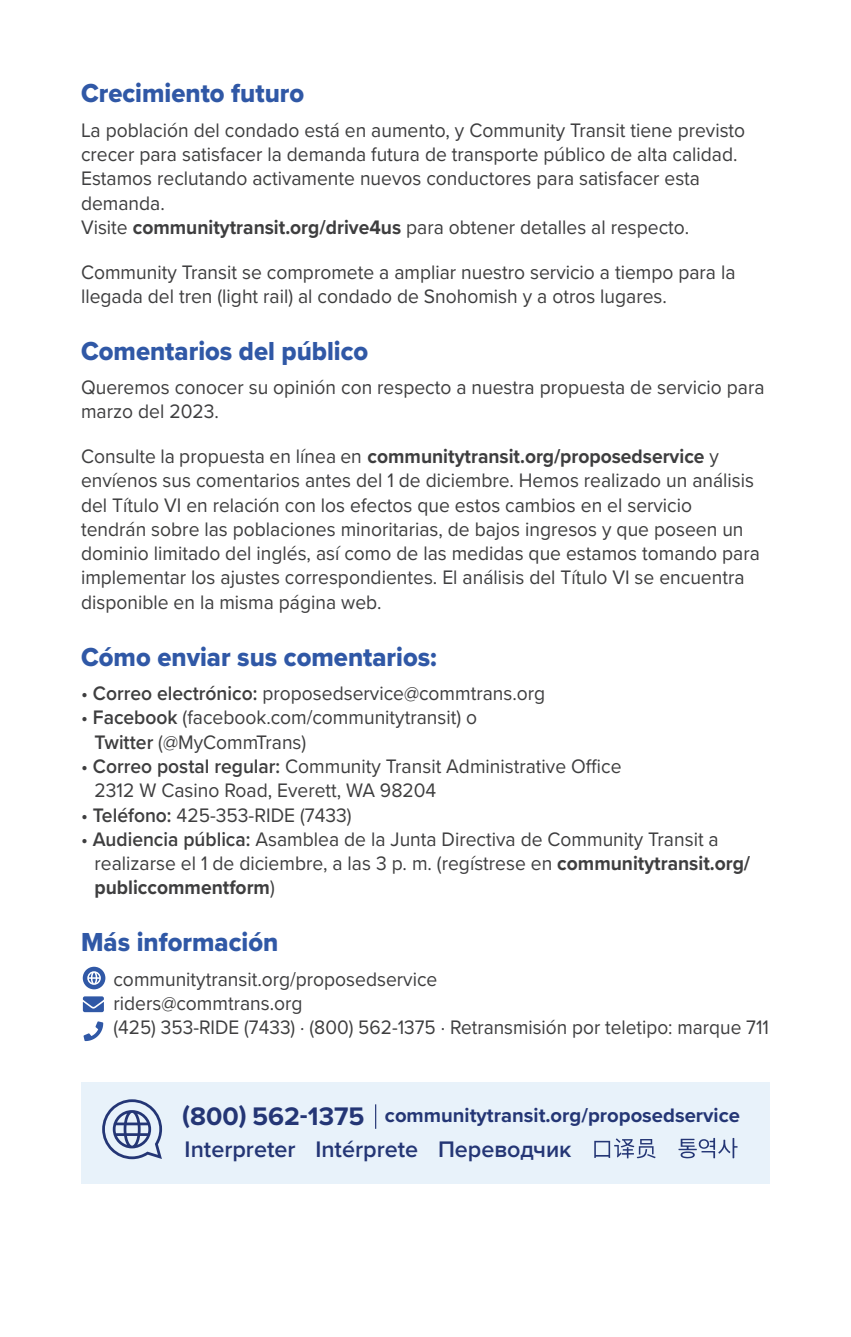
<style>
.page{position:relative;width:851px;height:1337px;background:#fff}
.page>*{position:absolute;margin:0;border:0;box-sizing:border-box;transform-origin:0 0}
.t1{font:27px "Proxima Nova Extrabld";color:#3058a6;scale:.95 1}
.t2{font:700 26.32px "Proxima Nova";color:#243675}
.t3{font:600 23.4px "Proxima Nova";color:#243675}
.t4{font:20.25px/24.3px "Proxima Nova";color:#3e3e3f;scale:.95 1}
.t5{font:700 20.25px "Proxima Nova";color:#243675}
.s1{font-weight:700}
.s2{font-weight:600}
</style>
<div class="page">
<svg style="left:83px;top:996px;width:21px;height:16px"></svg>
<svg style="left:84px;top:1021px;width:19px;height:20px"></svg>
<svg style="left:83px;top:966px;width:22px;height:23px"></svg>
<div style="left:81px;top:1081px;width:689px;height:102px;background:#e8f2fa"></div>
<svg style="left:102px;top:1099px;width:60px;height:60px"></svg>
<svg style="left:594px;top:1138px;width:61px;height:20px"></svg>
<svg style="left:678px;top:1137px;width:59px;height:21px"></svg>
<svg style="left:375px;top:1104px;width:1px;height:24px"></svg>
<p class="t1" style="left:81px;top:73px;width:236px">Crecimiento futuro</p>
<p class="t4" style="left:81px;top:117px;width:700px">La población del condado está en aumento, y Community Transit tiene previsto crecer para satisfacer la demanda futura de transporte público de alta calidad.<br>Estamos reclutando activamente nuevos conductores para satisfacer esta demanda.<br>Visite <span class="s1">communitytransit.org/drive4us</span> para obtener detalles al respecto.</p>
<p class="t4" style="left:81px;top:259px;width:690px">Community Transit se compromete a ampliar nuestro servicio a tiempo para la llegada del tren (light rail) al condado de Snohomish y a otros lugares.</p>
<p class="t1" style="left:81px;top:330px;width:304px">Comentarios del público</p>
<p class="t4" style="left:81px;top:374px;width:721px">Queremos conocer su opinión con respecto a nuestra propuesta de servicio para marzo del 2023.</p>
<p class="t4" style="left:81px;top:443px;width:716px">Consulte la propuesta en línea en <span class="s1">communitytransit.org/proposedservice</span> y envíenos sus comentarios antes del 1 de diciembre. Hemos realizado un análisis del Título VI en relación con los efectos que estos cambios en el servicio tendrán sobre las poblaciones minoritarias, de bajos ingresos y que poseen un dominio limitado del inglés, así como de las medidas que estamos tomando para implementar los ajustes correspondientes. El análisis del Título VI se encuentra disponible en la misma página web.</p>
<p class="t1" style="left:81px;top:636px;width:376px">Cómo enviar sus comentarios:</p>
<p class="t4" style="left:81px;top:680px;width:490px">• <span class="s2">Correo electrónico:</span> proposedservice@commtrans.org</p>
<p class="t4" style="left:95px;top:704px;width:404px;text-indent:-14px">• <span class="s2">Facebook</span> (facebook.com/communitytransit) o<br><span class="s2">Twitter</span> (@MyCommTrans)</p>
<p class="t4" style="left:95px;top:753px;width:556px;text-indent:-14px">• <span class="s2">Correo postal regular:</span> Community Transit Administrative Office<br>2312 W Casino Road, Everett, WA 98204</p>
<p class="t4" style="left:81px;top:801px;width:286px">• <span class="s2">Teléfono:</span> 425-353-RIDE (7433)</p>
<p class="t4" style="left:95px;top:826px;width:691px;text-indent:-14px">• <span class="s2">Audiencia pública:</span> Asamblea de la Junta Directiva de Community Transit a realizarse el 1 de diciembre, a las 3 p. m. (regístrese en <span class="s1">communitytransit.org/ publiccommentform</span>)</p>
<p class="t1" style="left:81px;top:922px;width:209px">Más información</p>
<p class="t4" style="left:113px;top:965px;width:691px">communitytransit.org/proposedservice<br>riders@commtrans.org<br>(425) 353-RIDE (7433) · (800) 562-1375 · Retransmisión por teletipo: marque 711</p>
<p class="t2" style="left:182px;top:1096px;width:184px">(800) 562-1375</p>
<p class="t3" style="left:315px;top:1132px;width:257px">Intérprete Переводчик</p>
<p class="t5" style="left:385px;top:1099px;width:356px">communitytransit.org/proposedservice</p>
<p class="t3" style="left:185px;top:1132px;width:112px">Interpreter</p>
</div>
